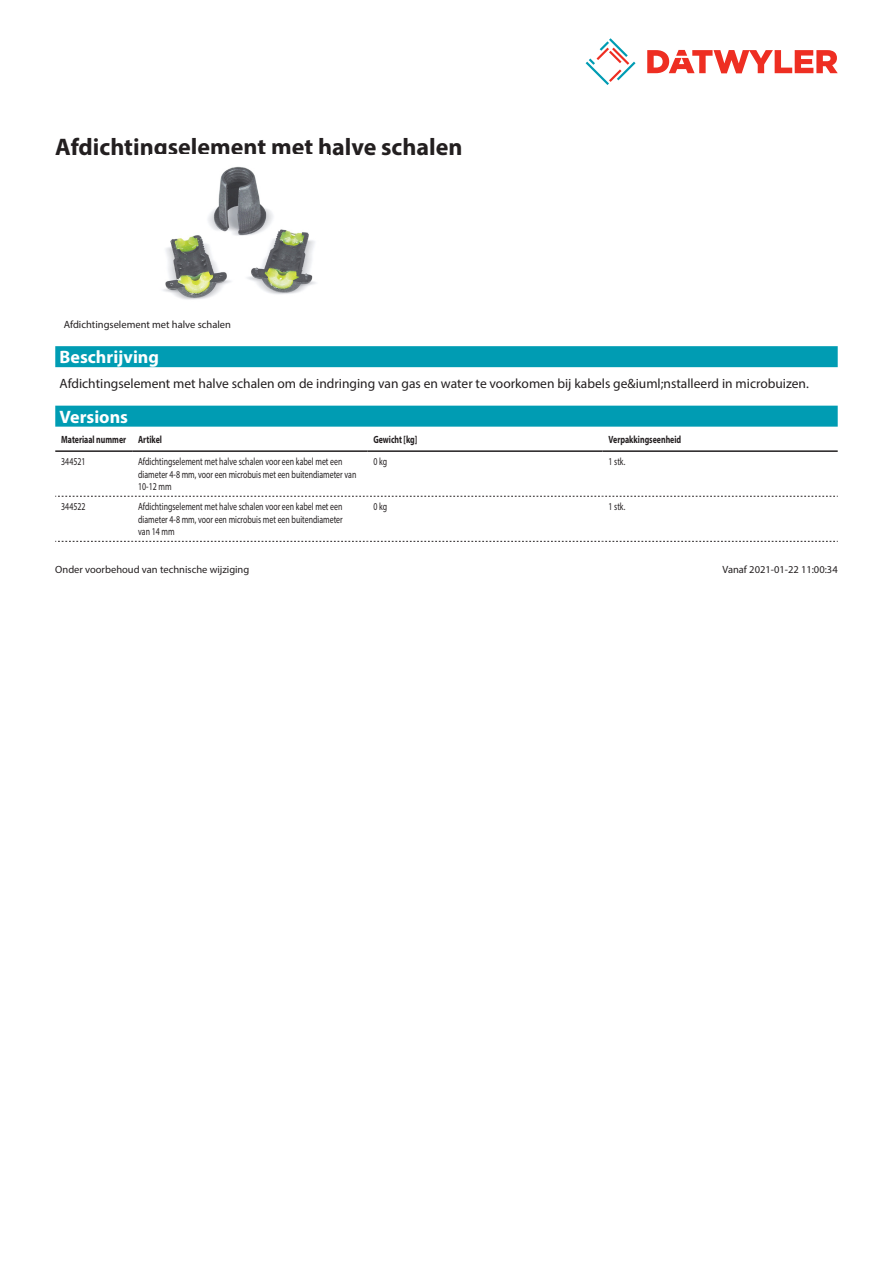
<style>
.page{position:relative;width:893px;height:1263px;background:#fff}
.page>*{position:absolute;margin:0;border:0;box-sizing:border-box;transform-origin:0 0}
.Product_Head{font:700 24px "Myriad Pro";color:#231f20}
.Standard_Head_Proper{font:700 18px "Myriad Pro";color:#fff}
.Standard_text{font:13.5px "Myriad Pro";color:#231f20}
.myriadlight{font:10.5px/12.6px "Myriad Pro";color:#231f20;scale:.75 1}
.Footnote{font:10.5px "Myriad Pro";color:#231f20}
.myriadbold{font:700 10.5px "Myriad Pro";color:#231f20;scale:.75 1}
.imagetext{font:10.5px "Myriad Pro";color:#231f20}
</style>
<div class="page">
<svg style="left:586px;top:38px;width:49px;height:47px"></svg>
<svg style="left:647px;top:50px;width:191px;height:23px"></svg>
<img style="left:163px;top:166px;width:153px;height:134px">
<div style="left:55px;top:406px;width:783px;height:21px;background:#009cb3"></div>
<hr style="left:55px;top:450px;width:77px;height:2px;background:#231f20">
<hr style="left:132px;top:450px;width:235px;height:2px;background:#231f20">
<hr style="left:367px;top:450px;width:235px;height:2px;background:#231f20">
<hr style="left:602px;top:450px;width:236px;height:2px;background:#231f20">
<svg style="left:55px;top:496px;width:783px;height:1px"></svg>
<svg style="left:55px;top:541px;width:783px;height:1px"></svg>
<div style="left:55px;top:346px;width:783px;height:21px;background:#009cb3"></div>
<p class="Product_Head" style="left:55px;top:131px;width:409px">Afdichtingselement met halve schalen</p>
<p class="imagetext" style="left:64px;top:318px;width:169px">Afdichtingselement met halve schalen</p>
<p class="Standard_Head_Proper" style="left:60px;top:345px;width:101px">Beschrijving</p>
<p class="Standard_text" style="left:60px;top:375px;width:751px">Afdichtingselement met halve schalen om de indringing van gas en water te voorkomen bij kabels ge&amp;iuml;nstalleerd in microbuizen.</p>
<p class="Standard_Head_Proper" style="left:60px;top:405px;width:70px">Versions</p>
<p class="myriadbold" style="left:61px;top:432px;width:88px">Materiaal nummer</p>
<p class="myriadbold" style="left:138px;top:432px;width:33px">Artikel</p>
<p class="myriadbold" style="left:373px;top:432px;width:60px">Gewicht [kg]</p>
<p class="myriadbold" style="left:608px;top:432px;width:98px">Verpakkingseenheid</p>
<p class="myriadlight" style="left:61px;top:455px;width:34px">344521</p>
<p class="myriadlight" style="left:138px;top:455px;width:292px">Afdichtingselement met halve schalen voor een kabel met een diameter 4-8 mm, voor een microbuis met een buitendiameter van<br>10-12 mm</p>
<p class="myriadlight" style="left:373px;top:455px;width:20px">0 kg</p>
<p class="myriadlight" style="left:608px;top:455px;width:24px">1 stk.</p>
<p class="myriadlight" style="left:61px;top:500px;width:34px">344522</p>
<p class="myriadlight" style="left:138px;top:500px;width:274px;text-align:justify">Afdichtingselement met halve schalen voor een kabel met een diameter 4-8 mm, voor een microbuis met een buitendiameter van 14 mm</p>
<p class="myriadlight" style="left:373px;top:500px;width:20px">0 kg</p>
<p class="myriadlight" style="left:608px;top:500px;width:24px">1 stk.</p>
<p class="Footnote" style="left:55px;top:563px;width:196px">Onder voorbehoud van technische wijziging</p>
<p class="Footnote" style="left:722px;top:563px;width:117px">Vanaf 2021-01-22 11:00:34</p>
</div>
